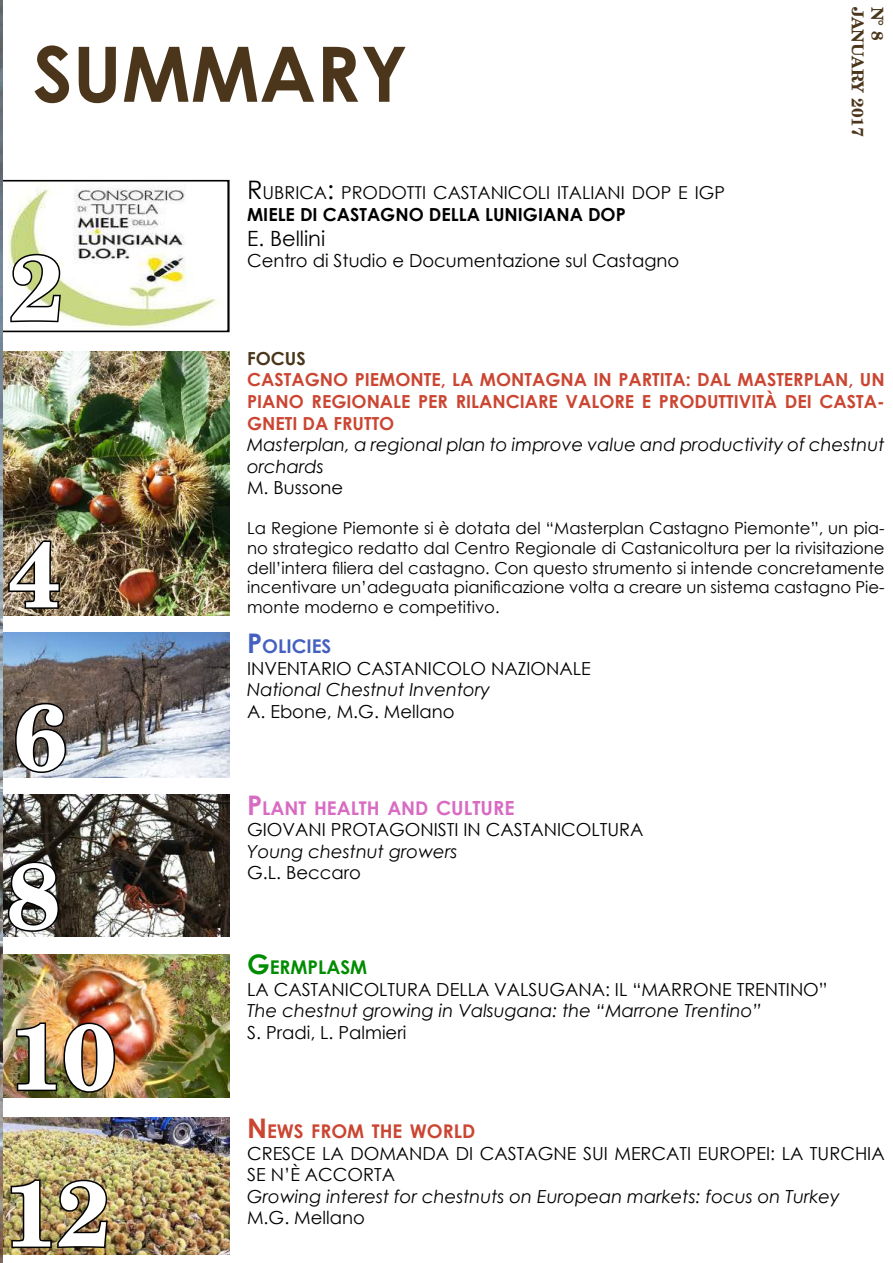
<style>
.page{position:relative;width:893px;height:1263px;background:#fff}
.page>*{position:absolute;margin:0;border:0;box-sizing:border-box;transform-origin:0 0}
.t1{font:700 93px "Century Schoolbook BT";color:#fff}
.t2{font:700 76.5px "Century Gothic";color:#4b361b}
.t3{font:21px "Century Gothic";color:#000}
.t4{font:700 18.9px "Century Gothic";color:#d86bc2}
.t5{font:700 18.9px "Century Gothic";color:#cb4632}
.t6{font:700 18.9px "Century Gothic";color:#008c00}
.t7{font:700 18.9px "Century Gothic";color:#4460c0}
.t8{font:18px/21.6px "Century Gothic";color:#000}
.t9{font:italic 18px/21.6px "Century Gothic";color:#000}
.t10{font:700 18px/21.6px "Century Gothic";color:#cb4632;text-align:justify}
.t11{font:700 18px "Century Gothic";color:#000}
.t12{font:700 18px "Century Gothic";color:#4b361b}
.t13{font:17.85px "Century Gothic";color:#000}
.t14{font:16.5px/19.8px "Century Gothic";color:#000;text-align:justify}
.t15{font:700 16.5px "Century Schoolbook BT";color:#4b361b}
.s1{font-size:25.5px}
.s2{font-size:27px}
.s3{font-size:19.5px}
</style>
<div class="page">
<img style="left:9px;top:184px;width:210px;height:145px">
<img style="left:3px;top:794px;width:227px;height:142px">
<img style="left:3px;top:633px;width:227px;height:145px">
<img style="left:3px;top:1118px;width:227px;height:136px">
<img style="left:3px;top:954px;width:227px;height:143px">
<img style="left:3px;top:351px;width:227px;height:264px">
<svg style="left:7px;top:539px;width:55px;height:71px;background:#786954"></svg>
<svg style="left:14px;top:701px;width:54px;height:73px;background:#59534e"></svg>
<svg style="left:6px;top:860px;width:55px;height:73px;background:#565450"></svg>
<img style="left:15px;top:1021px;width:102px;height:73px">
<img style="left:9px;top:1178px;width:100px;height:71px">
<svg style="left:9px;top:252px;width:53px;height:72px"></svg>
<div style="left:0;top:180px;width:229px;height:152px;border:2px solid #000"></div>
<img style="left:0;top:0;width:3px;height:1263px">
<h2 class="t2" style="left:33px;top:16px;width:376px">SUMMARY</h2>
<h1 class="t1" style="left:10px;top:229px;width:56px">2</h1>
<p class="t13" style="left:247px;top:180px;width:479px"><span class="s1">R</span>UBRICA<span class="s1">:</span> PRODOTTI CASTANICOLI ITALIANI DOP E IGP</p>
<p class="t11" style="left:247px;top:200px;width:380px">MIELE DI CASTAGNO DELLA LUNIGIANA DOP</p>
<p class="t3" style="left:247px;top:224px;width:80px">E. Bellini</p>
<p class="t8" style="left:247px;top:250px;width:434px">Centro di Studio e Documentazione sul Castagno</p>
<p class="t15" style="left:868px;top:7px;width:131px;rotate:90deg">JANUARY 2017</p>
<p class="t15" style="left:888px;top:7px;width:35px;rotate:90deg">N° 8</p>
<h1 class="t1" style="left:7px;top:516px;width:56px">4</h1>
<h1 class="t1" style="left:13px;top:678px;width:56px">6</h1>
<h1 class="t1" style="left:7px;top:837px;width:56px">8</h1>
<h1 class="t1" style="left:8px;top:998px;width:110px">10</h1>
<h1 class="t1" style="left:3px;top:1155px;width:110px">12</h1>
<p class="t12" style="left:247px;top:344px;width:60px">FOCUS</p>
<p class="t10" style="left:247px;top:368px;width:639px">CASTAGNO PIEMONTE, LA MONTAGNA IN PARTITA: DAL MASTERPLAN, UN PIANO REGIONALE PER RILANCIARE VALORE E PRODUTTIVITÀ DEI CASTA-GNETI DA FRUTTO</p>
<p class="t9" style="left:247px;top:433px;width:639px">Masterplan, a regional plan to improve value and productivity of chestnut orchards</p>
<p class="t8" style="left:247px;top:477px;width:98px">M. Bussone</p>
<p class="t14" style="left:247px;top:518px;width:639px">La Regione Piemonte si è dotata del “Masterplan Castagno Piemonte”, un pia&shy;no strategico redatto dal Centro Regionale di Castanicoltura per la rivisitazione dell’intera filiera del castagno. Con questo strumento si intende concretamente incentivare un’adeguata pianificazione volta a creare un sistema castagno Pie&shy;monte moderno e competitivo.</p>
<p class="t7" style="left:247px;top:632px;width:86px"><span class="s2">P</span>OLICIES</p>
<p class="t8" style="left:247px;top:657px;width:345px">INVENTARIO CASTANICOLO NAZIONALE</p>
<p class="t9" style="left:247px;top:679px;width:245px">National Chestnut Inventory</p>
<p class="t8" style="left:247px;top:700px;width:209px">A. Ebone, M.G. Mellano</p>
<p class="t4" style="left:247px;top:793px;width:257px"><span class="s2">P</span> LANT HEALTH AND <span class="s3">CULTURE</span></p>
<p class="t8" style="left:247px;top:819px;width:398px">GIOVANI PROTAGONISTI IN CASTANICOLTURA</p>
<p class="t9" style="left:247px;top:840px;width:212px">Young chestnut growers</p>
<p class="t8" style="left:247px;top:862px;width:115px">G.L. Beccaro</p>
<p class="t6" style="left:247px;top:953px;width:122px"><span class="s2">G</span>ERMPLASM</p>
<p class="t8" style="left:247px;top:978px;width:582px">LA CASTANICOLTURA DELLA VALSUGANA: IL “MARRONE TRENTINO”</p>
<p class="t9" style="left:247px;top:1000px;width:516px">The chestnut growing in Valsugana: the “Marrone Trentino”</p>
<p class="t8" style="left:247px;top:1021px;width:161px">S. Pradi, L. Palmieri</p>
<p class="t5" style="left:247px;top:1117px;width:230px"><span class="s2">N</span> EWS FROM THE WORLD</p>
<p class="t8" style="left:247px;top:1142px;width:639px">CRESCE LA DOMANDA DI CASTAGNE SUI MERCATI EUROPEI: LA TURCHIA<br>SE N’È ACCORTA</p>
<p class="t9" style="left:247px;top:1185px;width:594px">Growing interest for chestnuts on European markets: focus on Turkey</p>
<p class="t8" style="left:247px;top:1207px;width:119px">M.G. Mellano</p>
</div>
